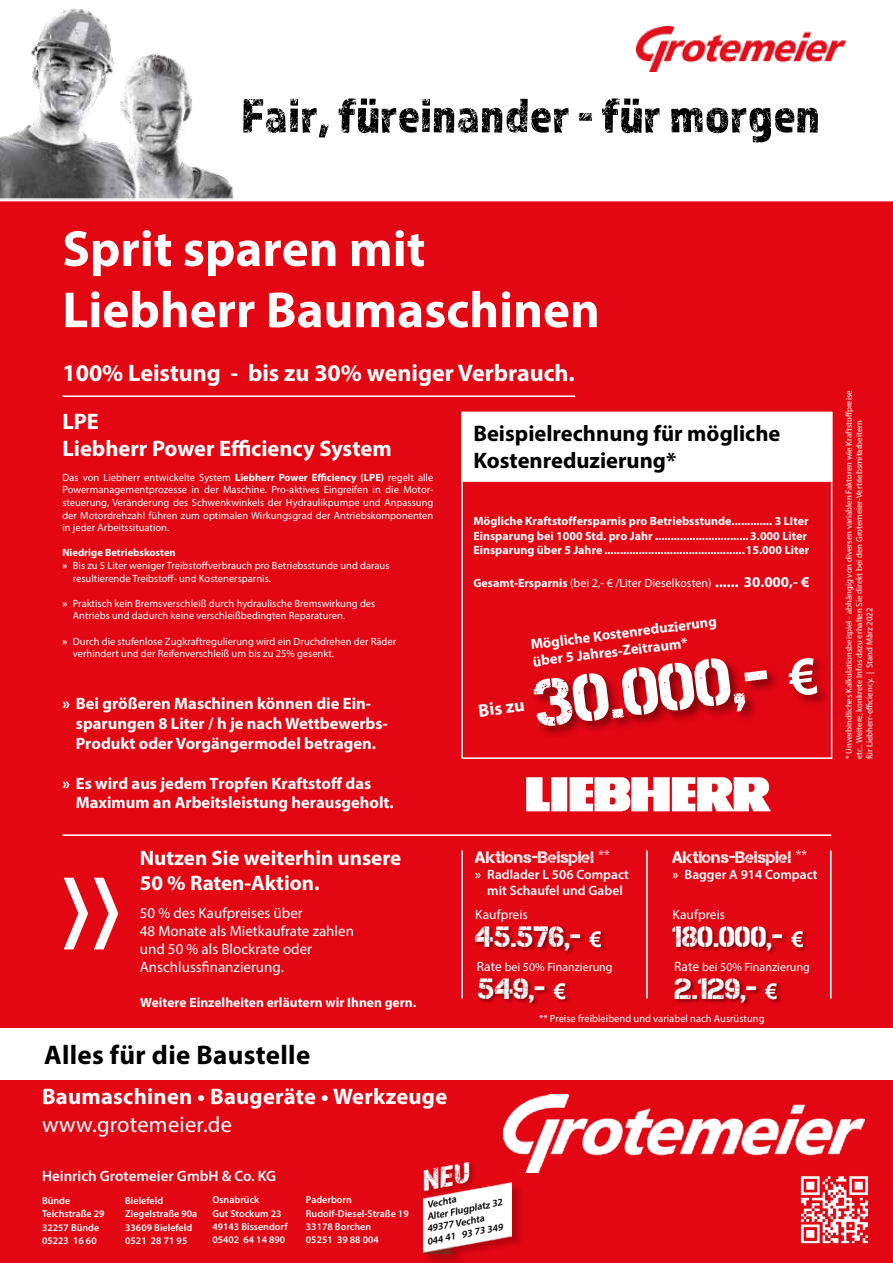
<style>
.page{position:relative;width:893px;height:1263px;background:#fff}
.page>*{position:absolute;margin:0;border:0;box-sizing:border-box;transform-origin:0 0}
.t1{font:135px "Century Gothic";color:#fff}
.t2{font:67.8px "Capture Smallz";color:#fff}
.t3{font:700 51px/61.2px "Myriad Pro";color:#fff}
.t4{font:51px "Almaq Rough";color:#000}
.t5{font:29.4px "Capture Smallz";color:#fff}
.t6{font:700 27px "Myriad Pro";letter-spacing:.01em;color:#000}
.t7{font:700 24px "Myriad Pro";color:#fff}
.t8{font:700 22.5px/27px "Myriad Pro";letter-spacing:.005em;color:#fff}
.t9{font:700 22.5px/27px "Myriad Pro";color:#000}
.t10{font:22.5px "Myriad Pro";letter-spacing:.01em;color:#fff}
.t11{font:700 21px/25.2px "Myriad Pro";color:#fff}
.t12{font:700 18px "Myriad Pro";color:#fff}
.t13{font:700 16.5px/19.8px "Myriad Pro";color:#fff}
.t14{font:16.5px "Capture Smallz";color:#fff}
.t15{font:15px/18px "Myriad Pro";color:#fff}
.t16{font:600 15px "Myriad Pro";color:#fff}
.t17{font:700 14.55px/17.4px "Myriad Pro";color:#fff}
.t18{font:600 13.5px/16.2px "Myriad Pro";color:#fff;text-align:center}
.t19{font:700 13.5px "Myriad Pro";color:#fff}
.t20{font:13.5px "Myriad Pro";color:#fff}
.t21{font:700 12px/14.4px "Myriad Pro";color:#fff}
.t22{font:12px "Myriad Pro";color:#fff}
.t23{font:10.5px/12.6px "Myriad Pro";color:#fff}
.t24{font:700 10.5px "Myriad Pro";color:#fff}
.t25{font:600 10.05px/13.2px "Myriad Pro";color:#fff}
.t26{font:italic 600 10.05px "Myriad Pro";color:#000}
.t27{font:8.7px/10.5px "Myriad Pro";color:#fff}
.s1{font-weight:700}
.s2{font-weight:700;font-size:15px}
.s3{font-family:"Arial";font-weight:700;font-size:49.65px}
.s4{font-family:"Arial";font-weight:700;font-size:21.6px}
.s5{font-size:13.5px}
</style>
<div class="page">
<div style="left:0;top:201px;width:893px;height:1062px;background:#e30613"></div>
<div style="left:0;top:1028px;width:893px;height:51px;background:#fff"></div>
<div style="left:424px;top:1183px;width:100px;height:80px;background:#000;opacity:.2"></div>
<img style="left:423px;top:1179px;width:89px;height:75px">
<div style="left:422px;top:1161px;width:54px;height:36px;background:#000;opacity:.25"></div>
<img style="left:503px;top:1094px;width:361px;height:78px">
<img style="left:799px;top:1175px;width:71px;height:70px">
<img style="left:526px;top:777px;width:245px;height:34px">
<div style="left:531px;top:655px;width:299px;height:84px;background:#000;opacity:.45"></div>
<hr style="left:62px;top:395px;width:513px;height:2px;background:#fff">
<div style="left:461px;top:412px;width:371px;height:347px;border:2px solid #fff"></div>
<img style="left:637px;top:26px;width:208px;height:45px">
<svg style="left:0;top:8px;width:234px;height:192px"></svg>
<div style="left:461px;top:412px;width:371px;height:70px;background:#fff;border:2px solid #fff"></div>
<hr style="left:62px;top:834px;width:769px;height:2px;background:#fff">
<hr style="left:461px;top:850px;width:2px;height:148px;background:#fff">
<div style="left:474px;top:925px;width:133px;height:31px;background:#000;opacity:.45"></div>
<div style="left:477px;top:977px;width:94px;height:31px;background:#000;opacity:.45"></div>
<div style="left:672px;top:925px;width:137px;height:31px;background:#000;opacity:.45"></div>
<div style="left:673px;top:977px;width:110px;height:31px;background:#000;opacity:.45"></div>
<hr style="left:646px;top:850px;width:2px;height:148px;background:#fff">
<hr style="left:830px;top:850px;width:1px;height:148px;background:#fff">
<svg style="left:424px;top:1162px;width:45px;height:29px"></svg>
<h3 class="t4" style="left:241px;top:84px;width:581px">Fair, füreinander - für morgen</h3>
<h3 class="t3" style="left:62px;top:216px;width:539px">Sprit sparen mit<br>Liebherr Baumaschinen</h3>
<h3 class="t7" style="left:62px;top:357px;width:514px">100% Leistung - bis zu 30% weniger Verbrauch.</h3>
<h3 class="t8" style="left:62px;top:407px;width:331px">LPE<br>Liebherr Power Efficiency System</h3>
<p class="t23" style="left:62px;top:471px;width:373px;text-align:justify">Das von Liebherr entwickelte System <span class="s1">Liebherr Power Efficiency (LPE)</span> regelt alle Powermanagementprozesse in der Maschine. Pro-aktives Eingreifen in die Motor&shy;steuerung, Veränderung des Schwenkwinkels der Hydraulikpumpe und Anpassung der Motordrehzahl führen zum optimalen Wirkungsgrad der Antriebskomponenten in jeder Arbeitssituation.</p>
<p class="t24" style="left:62px;top:546px;width:115px">Niedrige Betriebskosten</p>
<p class="t23" style="left:62px;top:559px;width:329px"><span class="s1">»</span> Bis zu 5 Liter weniger Treibstoffverbrauch pro Betriebsstunde und daraus</p>
<p class="t23" style="left:73px;top:572px;width:200px">resultierende Treibstoff- und Kostenersparnis.</p>
<p class="t23" style="left:73px;top:597px;width:304px;text-indent:-10px"><span class="s1">»</span> Praktisch kein Bremsverschleiß durch hydraulische Bremswirkung des<br>Antriebs und dadurch keine verschleißbedingten Reparaturen.</p>
<p class="t23" style="left:73px;top:635px;width:325px;text-indent:-10px"><span class="s1">»</span> Durch die stufenlose Zugkraftregulierung wird ein Druchdrehen der Räder verhindert und der Reifenverschleiß um bis zu 25% gesenkt.</p>
<h3 class="t13" style="left:76px;top:693px;width:314px;text-indent:-13px">» Bei größeren Maschinen können die Ein&shy;sparungen 8 Liter / h je nach Wettbewerbs-<br>Produkt oder Vorgängermodel betragen.</h3>
<h3 class="t13" style="left:76px;top:773px;width:320px;line-height:19px;text-indent:-13px">» Es wird aus jedem Tropfen Kraftstoff das<br>Maximum an Arbeitsleistung herausgeholt.</h3>
<h3 class="t9" style="left:473px;top:419px;width:309px">Beispielrechnung für mögliche<br>Kostenreduzierung*</h3>
<p class="t21" style="left:473px;top:514px;width:338px">Mögliche Kraftstoffersparnis pro Betriebsstunde............. 3 LIter<br>Einsparung bei 1000 Std. pro Jahr ..............................3.000 Liter<br>Einsparung über 5 Jahre .............................................15.000 Liter</p>
<p class="t22" style="left:473px;top:575px;width:337px"><span class="s1">Gesamt-Ersparnis</span> (bei 2,- € /Liter Dieselkosten) <span class="s2">...... 30.000,- €</span></p>
<h3 class="t17" style="left:530px;top:635px;width:189px;rotate:-7deg">Mögliche Kostenreduzierung über 5 Jahres-Zeitraum*</h3>
<h2 class="t2" style="left:530px;top:667px;width:285px;rotate:-7deg">30.000,- <span class="s3">€</span></h2>
<h3 class="t12" style="left:477px;top:699px;width:48px;rotate:-7deg">Bis zu</h3>
<h1 class="t1" style="left:62px;top:806px;width:59px">»</h1>
<h3 class="t14" style="left:475px;top:847px;width:136px">Aktions-Beispiel **</h3>
<p class="t18" style="left:475px;top:866px;width:155px">» Radlader L 506 Compact mit Schaufel und Gabel</p>
<h3 class="t11" style="left:140px;top:844px;width:263px">Nutzen Sie weiterhin unsere<br>50 % Raten-Aktion.</h3>
<h3 class="t15" style="left:140px;top:904px;width:216px">50 % des Kaufpreises über<br>48 Monate als Mietkaufrate zahlen und 50 % als Blockrate oder<br>Anschlussfinanzierung.</h3>
<p class="t20" style="left:475px;top:906px;width:54px">Kaufpreis</p>
<h3 class="t5" style="left:475px;top:920px;width:128px">45.576,- <span class="s4">€</span></h3>
<p class="t22" style="left:477px;top:959px;width:137px"><span class="s5">Rate</span> bei 50% Finanzierung</p>
<h3 class="t5" style="left:478px;top:972px;width:90px">549,- <span class="s4">€</span></h3>
<p class="t19" style="left:140px;top:994px;width:277px">Weitere Einzelheiten erläutern wir Ihnen gern.</p>
<h3 class="t14" style="left:673px;top:847px;width:136px">Aktions-Beispiel **</h3>
<p class="t18" style="left:673px;top:866px;width:147px">» Bagger A 914 Compact</p>
<p class="t20" style="left:673px;top:906px;width:54px">Kaufpreis</p>
<h3 class="t5" style="left:673px;top:920px;width:133px">180.000,- <span class="s4">€</span></h3>
<p class="t22" style="left:674px;top:959px;width:137px"><span class="s5">Rate</span> bei 50% Finanzierung</p>
<h3 class="t5" style="left:675px;top:972px;width:104px">2.129,- <span class="s4">€</span></h3>
<p class="t23" style="left:539px;top:1012px;width:227px">** Preise freibleibend und variabel nach Ausrüstung</p>
<h3 class="t6" style="left:44px;top:1037px;width:268px">Alles für die Baustelle</h3>
<h3 class="t8" style="left:42px;top:1082px;width:407px">Baumaschinen • Baugeräte • Werkzeuge</h3>
<h3 class="t10" style="left:42px;top:1111px;width:192px">www.grotemeier.de</h3>
<h3 class="t16" style="left:42px;top:1166px;width:235px">Heinrich Grotemeier GmbH &amp; Co. KG</h3>
<p class="t25" style="left:42px;top:1194px;width:64px">Bünde<br>Teichstraße 29<br>32257 Bünde<br>05223 16 60</p>
<p class="t25" style="left:125px;top:1194px;width:74px">Bielefeld<br>Ziegelstraße 90a<br>33609 Bielefeld<br>0521 28 71 95</p>
<p class="t25" style="left:212px;top:1193px;width:77px">Osnabrück<br>Gut Stockum 23<br>49143 Bissendorf<br>05402 64 14 890</p>
<p class="t25" style="left:306px;top:1193px;width:104px">Paderborn<br>Rudolf-Diesel-Straße 19<br>33178 Borchen<br>05251 39 88 004</p>
<p class="t26" style="left:426px;top:1198px;width:31px;rotate:-11deg">Vechta</p>
<p class="t26" style="left:426px;top:1210px;width:78px;rotate:-11deg">Alter Flugplatz 32</p>
<p class="t26" style="left:426px;top:1223px;width:60px;rotate:-11deg">49377 Vechta</p>
<p class="t26" style="left:426px;top:1235px;width:79px;rotate:-11deg">044 41 93 73 349</p>
<p class="t27" style="left:843px;top:759px;width:370px;rotate:-90deg">* Unverbindliches Kalkulationsbeispiel - abhängig von diversen variablen Faktoren wie Kraftstoffpreise etc.. Weitere, konkrete Infos dazu erhalten Sie direkt bei den Grotemeier-Vertriebsmitarbeitern<br>für Liebherr-efficiency. | Stand März 2022</p>
</div>
